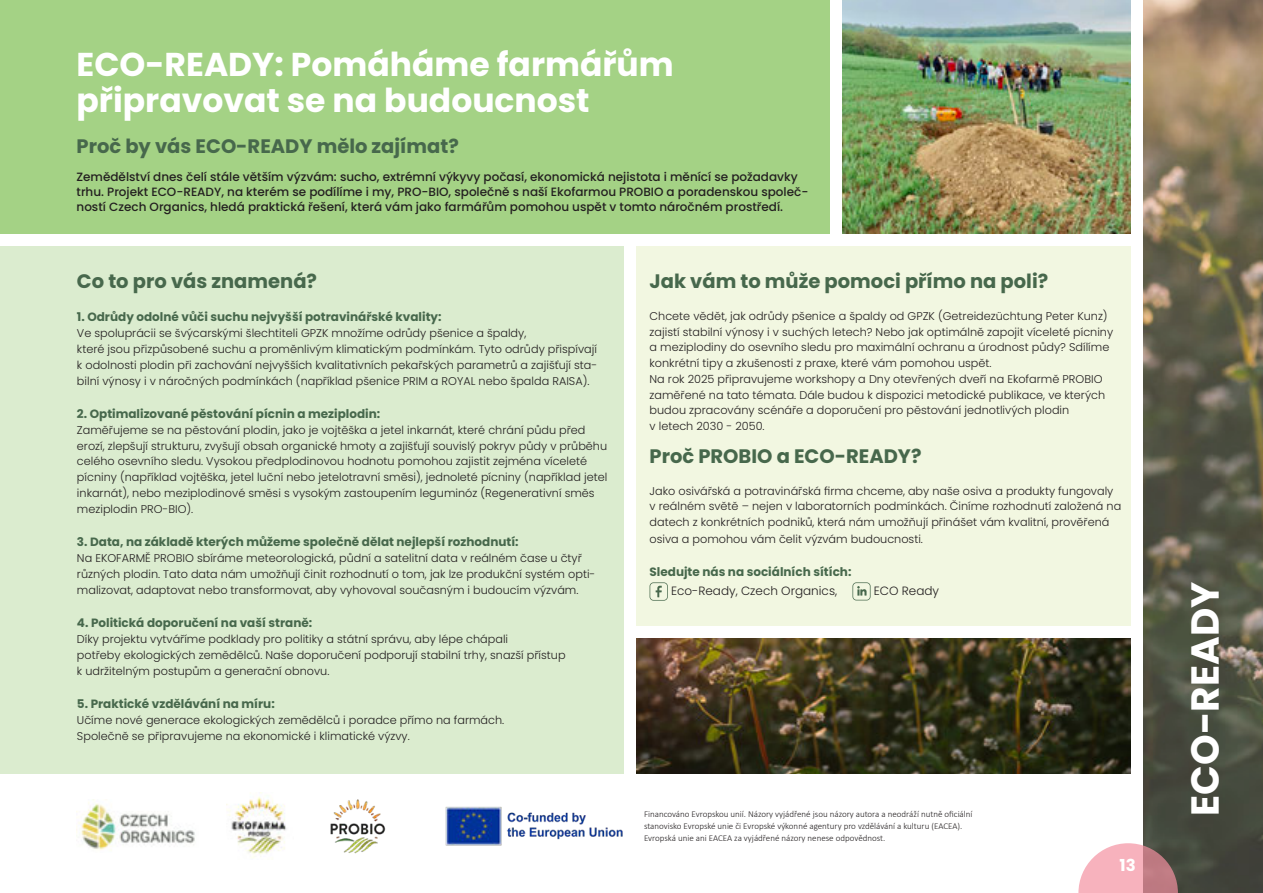
<style>
.page{position:relative;width:1263px;height:893px;background:#fff}
.page>*{position:absolute;margin:0;border:0;box-sizing:border-box;transform-origin:0 0}
.ODRUDA_nadpis_bila{font:700 39px "Poppins";color:#fff}
.nadpis_kapitoly{font:700 33px/36px "Poppins";color:#fff}
.text_black{font:700 19.5px "Poppins";color:#47684c}
.t1{font:700 16.5px "Poppins";color:#fff}
.t2{font:500 12px/15px "Poppins";color:#231f20}
.text_black-2{font:700 12px/19.5px "Poppins";color:#47684c}
.text_black-3{font:300 12px "Poppins";color:#231f20}
.text_black-4{font:300 11.25px/15.8px "Poppins";color:#231f20}
.TABULKA_text_7b{font:300 9px/12px "Calibri";color:#231f20}
.s1{font-weight:300;color:#231f20}
</style>
<div class="page">
<div style="left:0;top:247px;width:624px;height:527px;background:#dbeccf"></div>
<div style="left:637px;top:247px;width:494px;height:379px;background:#f2f7e1"></div>
<svg style="left:649px;top:582px;width:19px;height:19px"></svg>
<svg style="left:852px;top:582px;width:18px;height:18px"></svg>
<div style="left:0;top:0;width:829px;height:234px;background:#a4d285"></div>
<img style="left:842px;top:0;width:289px;height:234px">
<img style="left:637px;top:639px;width:494px;height:134px">
<img style="left:1143px;top:0;width:120px;height:893px">
<img style="left:78px;top:799px;width:117px;height:51px">
<img style="left:445px;top:806px;width:178px;height:40px">
<img style="left:226px;top:792px;width:61px;height:66px">
<img style="left:330px;top:799px;width:56px;height:55px">
<svg style="left:1078px;top:843px;width:100px;height:50px;background:#d7a2a8"></svg>
<p class="nadpis_kapitoly" style="left:77px;top:47px;width:599px">ECO-READY: Pomáháme farmářům připravovat se na budoucnost</p>
<p class="text_black" style="left:77px;top:134px;width:384px">Proč by vás ECO-READY mělo zajímat?</p>
<p class="t2" style="left:77px;top:170px;width:733px">Zemědělství dnes čelí stále větším výzvám: sucho, extrémní výkyvy počasí, ekonomická nejistota i měnící se požadavky trhu. Projekt ECO-READY, na kterém se podílíme i my, PRO-BIO, společně s naší Ekofarmou PROBIO a poradenskou společ&shy;ností Czech Organics, hledá praktická řešení, která vám jako farmářům pomohou uspět v tomto náročném prostředí.</p>
<p class="text_black" style="left:77px;top:270px;width:242px">Co to pro vás znamená?</p>
<p class="text_black-2" style="left:77px;top:307px;width:366px">1. Odrůdy odolné vůči suchu nejvyšší potravinářské kvality:</p>
<p class="text_black-4" style="left:77px;top:325px;width:522px">Ve spoluprácii se švýcarskými šlechtiteli GPZK množíme odrůdy pšenice a špaldy,<br>které jsou přizpůsobené suchu a proměnlivým klimatickým podmínkám. Tyto odrůdy přispívají k odolnosti plodin při zachování nejvyšších kvalitativních pekařských parametrů a zajišťují sta&shy;bilní výnosy i v náročných podmínkách (například pšenice PRIM a ROYAL nebo špalda RAISA).</p>
<p class="text_black-2" style="left:77px;top:404px;width:305px">2. Optimalizované pěstování pícnin a meziplodin:</p>
<p class="text_black-4" style="left:77px;top:422px;width:532px">Zaměřujeme se na pěstování plodin, jako je vojtěška a jetel inkarnát, které chrání půdu před erozí, zlepšují strukturu, zvyšují obsah organické hmoty a zajišťují souvislý pokryv půdy v průběhu celého osevního sledu. Vysokou předplodinovou hodnotu pomohou zajistit zejména víceleté pícniny (například vojtěška, jetel luční nebo jetelotravní směsi), jednoleté pícniny (například jetel inkarnát), nebo meziplodinové směsi s vysokým zastoupením leguminóz (Regenerativní směs meziplodin PRO-BIO).</p>
<p class="text_black-2" style="left:77px;top:532px;width:443px">3. Data, na základě kterých můžeme společně dělat nejlepší rozhodnutí:</p>
<p class="text_black-4" style="left:77px;top:550px;width:520px;line-height:16.2px">Na EKOFARMĚ PROBIO sbíráme meteorologická, půdní a satelitní data v reálném čase u čtyř různých plodin. Tato data nám umožňují činit rozhodnutí o tom, jak lze produkční systém opti&shy;malizovat, adaptovat nebo transformovat, aby vyhovoval současným i budoucím výzvám.</p>
<p class="text_black-2" style="left:77px;top:613px;width:237px">4. Politická doporučení na vaší straně:</p>
<p class="text_black-4" style="left:77px;top:631px;width:490px;line-height:16.2px">Díky projektu vytváříme podklady pro politiky a státní správu, aby lépe chápali<br>potřeby ekologických zemědělců. Naše doporučení podporují stabilní trhy, snazší přístup k udržitelným postupům a generační obnovu.</p>
<p class="text_black-2" style="left:77px;top:694px;width:199px">5. Praktické vzdělávání na míru:</p>
<p class="text_black-4" style="left:77px;top:712px;width:429px">Učíme nové generace ekologických zemědělců i poradce přímo na farmách.<br>Společně se připravujeme na ekonomické i klimatické výzvy.</p>
<p class="text_black" style="left:649px;top:270px;width:400px">Jak vám to může pomoci přímo na poli?</p>
<p class="text_black-4" style="left:649px;top:308px;width:465px">Chcete vědět, jak odrůdy pšenice a špaldy od GPZK (Getreidezüchtung Peter Kunz) zajistí stabilní výnosy i v suchých letech? Nebo jak optimálně zapojit víceleté pícniny a meziplodiny do osevního sledu pro maximální ochranu a úrodnost půdy? Sdílíme konkrétní tipy a zkušenosti z praxe, které vám pomohou uspět.<br>Na rok 2025 připravujeme workshopy a Dny otevřených dveří na Ekofarmě PROBIO zaměřené na tato témata. Dále budou k dispozici metodické publikace, ve kterých budou zpracovány scénáře a doporučení pro pěstování jednotlivých plodin<br>v letech 2030 - 2050.</p>
<p class="text_black" style="left:649px;top:445px;width:273px">Proč PROBIO a ECO-READY?</p>
<p class="text_black-4" style="left:649px;top:483px;width:473px">Jako osivářská a potravinářská firma chceme, aby naše osiva a produkty fungovaly v reálném světě – nejen v laboratorních podmínkách. Činíme rozhodnutí založená na datech z konkrétních podniků, která nám umožňují přinášet vám kvalitní, prověřená osiva a pomohou vám čelit výzvám budoucnosti.</p>
<p class="text_black-2" style="left:671px;top:562px;width:182px;text-indent:-22px">Sledujte nás na sociálních sítích:<br><span class="s1">Eco-Ready, Czech Organics,</span></p>
<p class="text_black-3" style="left:874px;top:584px;width:67px">ECO Ready</p>
<p class="TABULKA_text_7b" style="left:644px;top:808px;width:330px">Financováno Evropskou unií. Názory vyjádřené jsou názory autora a neodráží nutně oficiální</p>
<p class="TABULKA_text_7b" style="left:644px;top:820px;width:320px">stanovisko Evropské unie či Evropské výkonné agentury pro vzdělávání a kulturu (EACEA).<br>Evropská unie ani EACEA za vyjádřené názory nenese odpovědnost.</p>
<h3 class="t1" style="left:1119px;top:856px;width:18px">13</h3>
<p class="ODRUDA_nadpis_bila" style="left:1182px;top:816px;width:235px;rotate:-90deg">ECO-READY</p>
</div>
